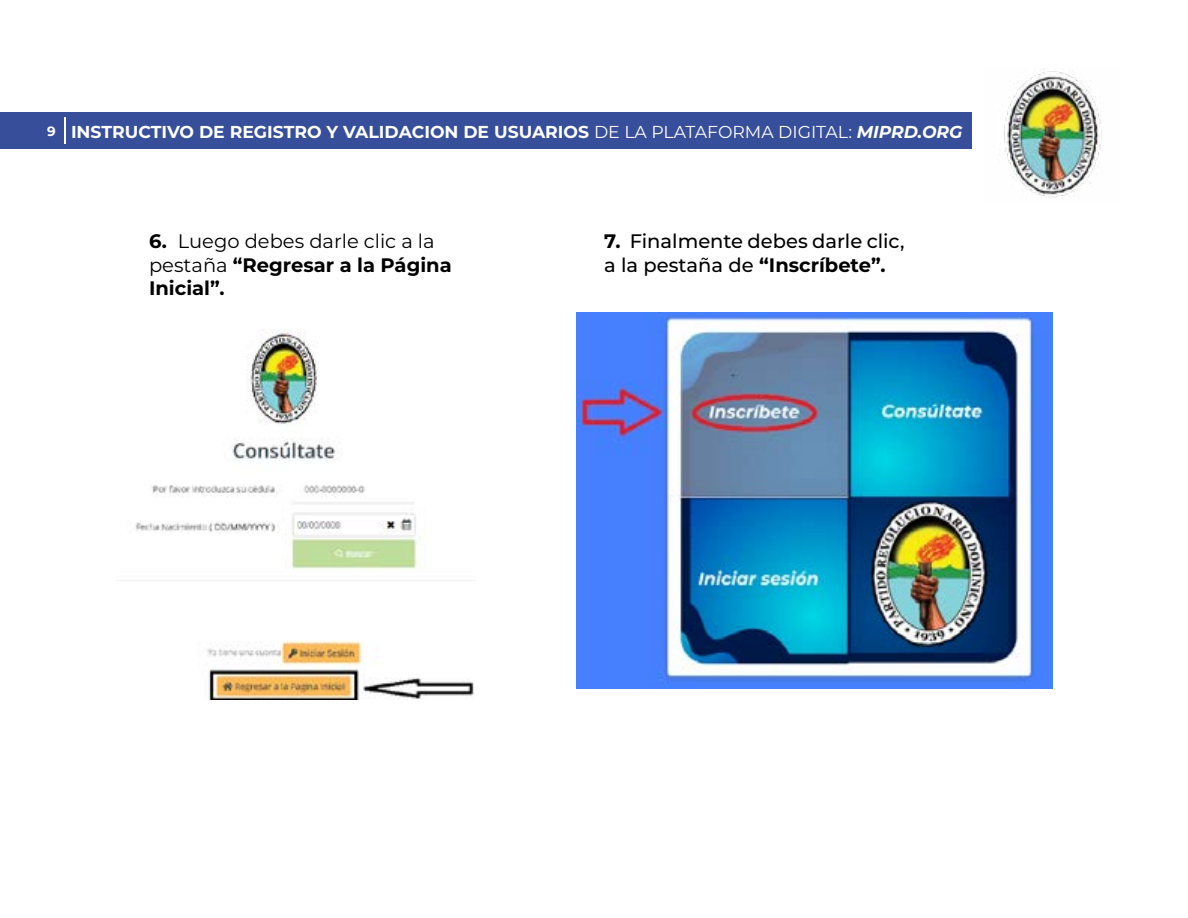
<style>
.page{position:relative;width:1188px;height:918px;background:#fff}
.page>*{position:absolute;margin:0;border:0;box-sizing:border-box;transform-origin:0 0}
.t1{font:700 19.5px/23.4px "Montserrat";color:#000}
.t2{font:500 19.5px/23.4px "Montserrat";color:#000}
.t3{font:700 17.25px "Montserrat";color:#fff}
.s1{font-size:13.5px}
.s2{font-weight:400}
.s3{font-style:italic}
.s4{font-weight:700}
</style>
<div class="page">
<img style="left:1004px;top:69px;width:98px;height:129px">
<div style="left:0;top:112px;width:972px;height:36px;background:#374e9a"></div>
<svg style="left:64px;top:117px;width:1px;height:27px"></svg>
<img style="left:116px;top:330px;width:359px;height:370px">
<img style="left:577px;top:313px;width:476px;height:375px">
<p class="t3" style="left:47px;top:119px;width:917px"><span class="s1">9</span> INSTRUCTIVO DE REGISTRO Y VALIDACION DE USUARIOS <span class="s2">DE LA PLATAFORMA DIGITAL:</span> <span class="s3">MIPRD.ORG</span></p>
<p class="t1" style="left:149px;top:229px;width:304px">6. <span class="s2">Luego debes darle clic a la pestaña</span> “Regresar a la Página<br>Inicial”.</p>
<p class="t2" style="left:604px;top:229px;width:302px"><span class="s4">7.</span> Finalmente debes darle clic, a la pestaña de <span class="s4">“Inscríbete”.</span></p>
</div>
